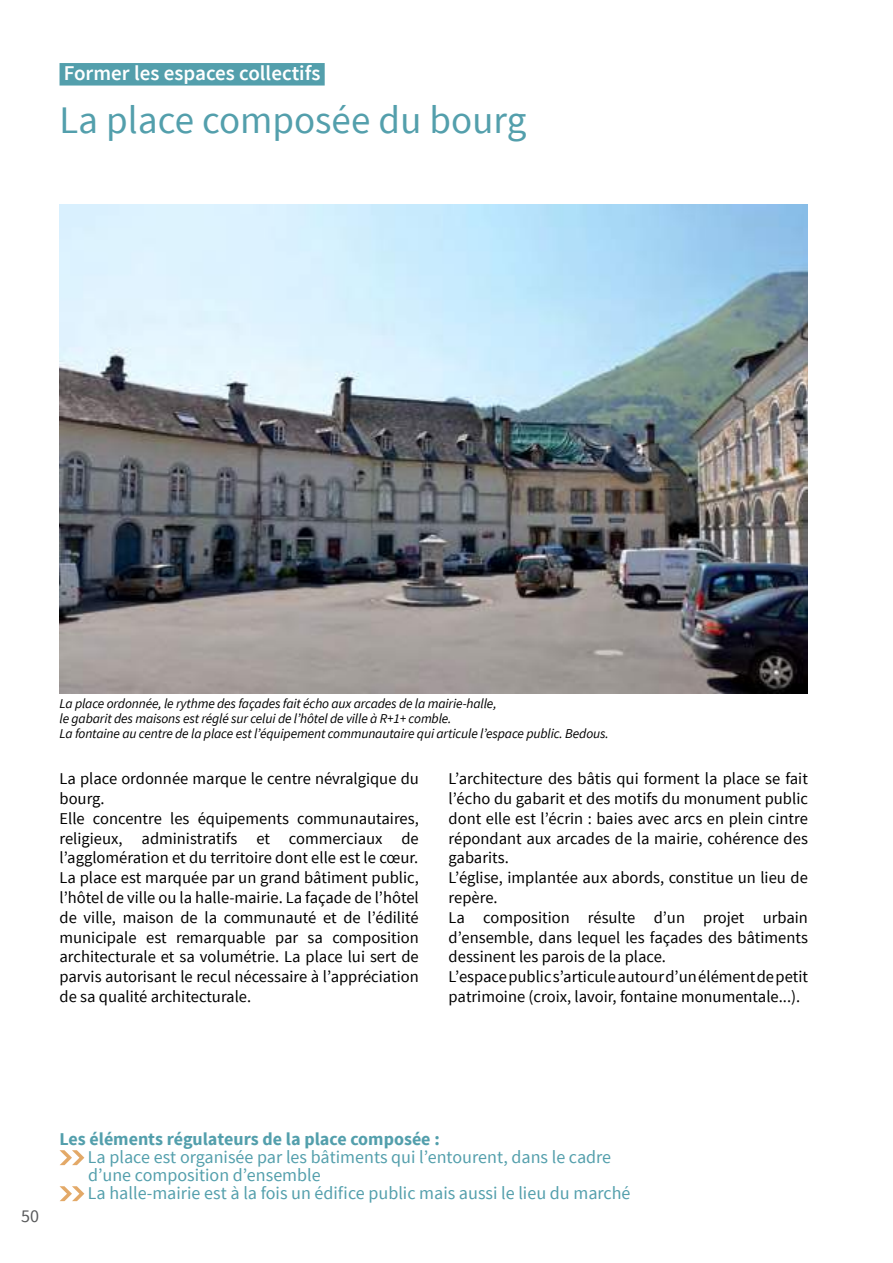
<style>
.page{position:relative;width:893px;height:1263px;background:#fff}
.page>*{position:absolute;margin:0;border:0;box-sizing:border-box;transform-origin:0 0}
.t1{font:39px "Source Sans Pro";color:#539fac}
.t2{font:600 21px "Source Sans Pro";color:#fff}
.t3{font:18px/18px "Source Sans Pro";color:#539fac}
.t4{font:700 18px "Source Sans Pro";color:#539fac}
.t5{font:18px "Source Sans Pro";color:#58595b}
.t6{font:16.5px/19.8px "Source Sans Pro";color:#000}
.t7{font:italic 13.5px/15px "Source Sans Pro";letter-spacing:-.01em;color:#000}
</style>
<div class="page">
<img style="left:60px;top:204px;width:748px;height:489px">
<div style="left:60px;top:63px;width:265px;height:23px;background:#539fac"></div>
<svg style="left:60px;top:1150px;width:24px;height:15px"></svg>
<svg style="left:60px;top:1186px;width:24px;height:15px"></svg>
<p class="t2" style="left:64px;top:59px;width:258px">Former les espaces collectifs</p>
<h1 class="t1" style="left:60px;top:96px;width:468px">La place composée du bourg</h1>
<p class="t7" style="left:60px;top:696px;width:551px">La place ordonnée, le rythme des façades fait écho aux arcades de la mairie-halle,<br>le gabarit des maisons est réglé sur celui de l’hôtel de ville à R+1+ comble.<br>La fontaine au centre de la place est l’équipement communautaire qui articule l’espace public. Bedous.</p>
<p class="t6" style="left:60px;top:769px;width:361px">La place ordonnée marque le centre névralgique du bourg.<br>Elle concentre les équipements communautaires, religieux, administratifs et commerciaux de l’agglomération et du territoire dont elle est le cœur.<br>La place est marquée par un grand bâtiment public, l’hôtel de ville ou la halle-mairie. La façade de l’hôtel de ville, maison de la communauté et de l’édilité municipale est remarquable par sa composition architecturale et sa volumétrie. La place lui sert de parvis autorisant le recul nécessaire à l’appréciation de sa qualité architecturale.</p>
<p class="t6" style="left:449px;top:769px;width:361px">L’architecture des bâtis qui forment la place se fait l’écho du gabarit et des motifs du monument public dont elle est l’écrin : baies avec arcs en plein cintre répondant aux arcades de la mairie, cohérence des gabarits.<br>L’église, implantée aux abords, constitue un lieu de repère.<br>La composition résulte d’un projet urbain d’ensemble, dans lequel les façades des bâtiments dessinent les parois de la place.<br>L’espace public s’articule autour d’un élément de petit patrimoine (croix, lavoir, fontaine monumentale...).</p>
<p class="t5" style="left:21px;top:1204px;width:19px">50</p>
<p class="t4" style="left:60px;top:1128px;width:382px">Les éléments régulateurs de la place composée :</p>
<p class="t3" style="left:88px;top:1148px;width:544px">La place est organisée par les bâtiments qui l’entourent, dans le cadre d’une composition d’ensemble<br>La halle-mairie est à la fois un édifice public mais aussi le lieu du marché</p>
</div>
